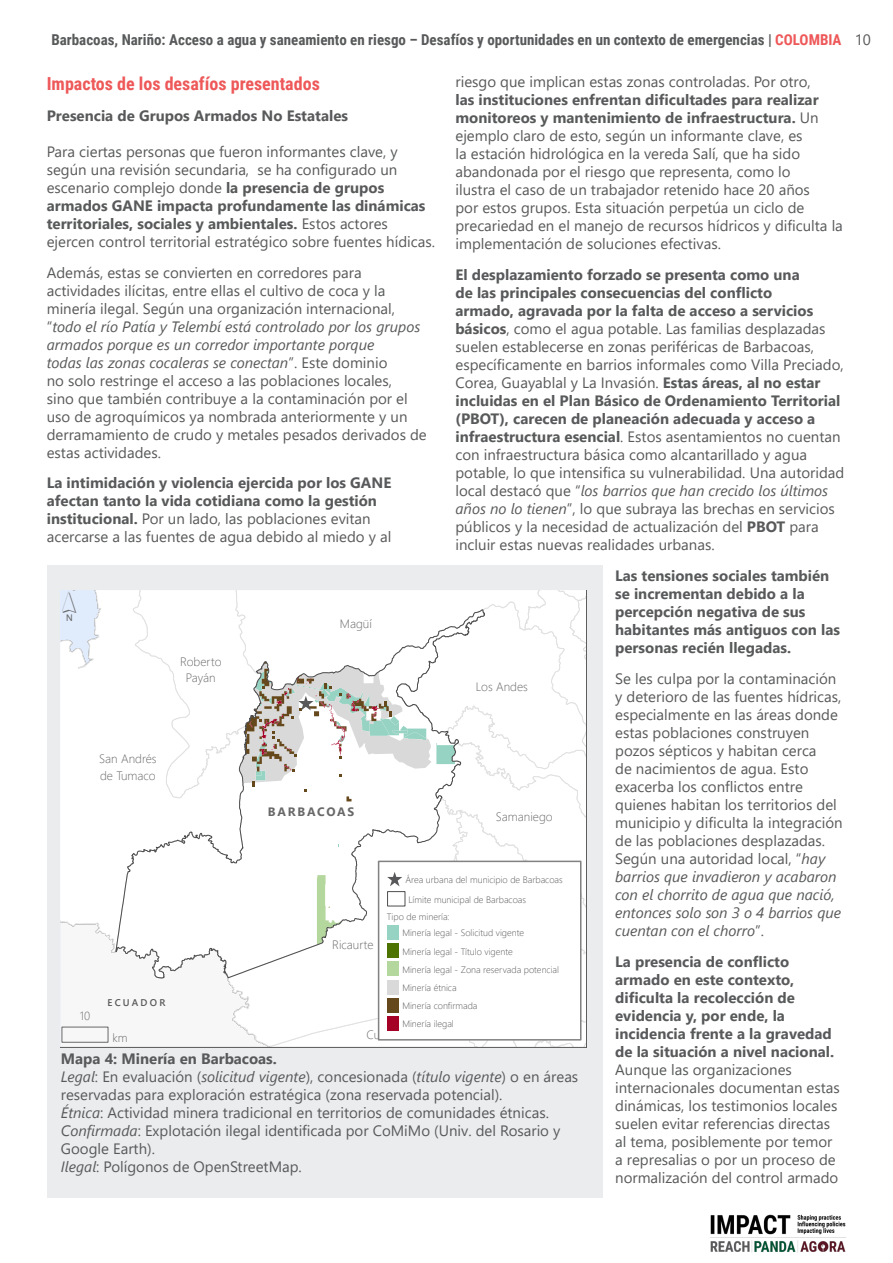
<style>
.page{position:relative;width:893px;height:1263px;background:#fff}
.page>*{position:absolute;margin:0;border:0;box-sizing:border-box;transform-origin:0 0}
.t1{font:42px "ESRI North";color:#686868}
.t2{font:700 18px "Roboto Condensed";color:#ee5859}
.t3{font:15px/18px "Segoe UI";color:#58595a}
.t4{font:700 15px/18px "Segoe UI";color:#58595a}
.t5{font:700 15px "Roboto Condensed";color:#58595a}
.t6{font:300 12.15px/16.2px "Segoe UI";color:#686868;text-align:center}
.t7{font:700 12.15px "Segoe UI";letter-spacing:.145em;color:#686868}
.t8{font:300 11.85px "Segoe UI";color:#686868}
.t9{font:600 9.75px "Segoe UI";letter-spacing:.235em;color:#58585a}
.t10{font:300 9.3px/18.1px "Segoe UI";color:#58585a}
.s1{color:#ee5859}
.s2{font-family:"Segoe UI";font-weight:400}
.s3{font-weight:700}
.s4{font-style:italic}
.s5{font-weight:400}
</style>
<div class="page">
<img style="left:710px;top:1214px;width:136px;height:39px">
<div style="left:47px;top:565px;width:555px;height:632px;background:#eaecee"></div>
<svg style="left:60px;top:590px;width:526px;height:457px;background:#f7f7f7"></svg>
<p class="t5" style="left:51px;top:30px;width:821px">Barbacoas, Nariño: Acceso a agua y saneamiento en riesgo – Desafíos y oportunidades en un contexto de emergencias | <span class="s1">COLOMBIA</span> <span class="s2">10</span></p>
<p class="t3" style="left:455px;top:72px;width:357px">riesgo que implican estas zonas controladas. Por otro,</p>
<p class="t3" style="left:455px;top:90px;width:389px"><span class="s3">las instituciones enfrentan dificultades para realizar monitoreos y mantenimiento de infraestructura.</span> Un ejemplo claro de esto, según un informante clave, es<br>la estación hidrológica en la vereda Salí, que ha sido abandonada por el riesgo que representa, como lo<br>ilustra el caso de un trabajador retenido hace 20 años<br>por estos grupos. Esta situación perpetúa un ciclo de precariedad en el manejo de recursos hídricos y dificulta la implementación de soluciones efectivas.</p>
<p class="t3" style="left:455px;top:265px;width:390px"><span class="s3">El desplazamiento forzado se presenta como una<br>de las principales consecuencias del conflicto<br>armado, agravada por la falta de acceso a servicios básicos</span>, como el agua potable. Las familias desplazadas suelen establecerse en zonas periféricas de Barbacoas, específicamente en barrios informales como Villa Preciado, Corea, Guayablal y La Invasión. <span class="s3">Estas áreas, al no estar incluidas en el Plan Básico de Ordenamiento Territorial (PBOT), carecen de planeación adecuada y acceso a infraestructura esencial</span>. Estos asentamientos no cuentan con infraestructura básica como alcantarillado y agua potable, lo que intensifica su vulnerabilidad. Una autoridad local destacó que “<span class="s4">los barrios que han crecido los últimos años no lo tienen</span>”, lo que subraya las brechas en servicios públicos y la necesidad de actualización del <span class="s3">PBOT</span> para incluir estas nuevas realidades urbanas.</p>
<p class="t4" style="left:615px;top:565px;width:226px">Las tensiones sociales también se incrementan debido a la percepción negativa de sus habitantes más antiguos con las personas recién llegadas.</p>
<p class="t3" style="left:615px;top:668px;width:229px">Se les culpa por la contaminación y deterioro de las fuentes hídricas, especialmente en las áreas donde estas poblaciones construyen pozos sépticos y habitan cerca<br>de nacimientos de agua. Esto exacerba los conflictos entre quienes habitan los territorios del municipio y dificulta la integración de las poblaciones desplazadas.<br>Según una autoridad local, “<span class="s4">hay barrios que invadieron y acabaron con el chorrito de agua que nació, entonces solo son 3 o 4 barrios que cuentan con el chorro</span>”.</p>
<p class="t4" style="left:615px;top:951px;width:220px">La presencia de conflicto armado en este contexto, dificulta la recolección de evidencia y, por ende, la incidencia frente a la gravedad de la situación a nivel nacional.</p>
<p class="t3" style="left:615px;top:1059px;width:226px">Aunque las organizaciones internacionales documentan estas dinámicas, los testimonios locales suelen evitar referencias directas al tema, posiblemente por temor a represalias o por un proceso de normalización del control armado</p>
<p class="t2" style="left:47px;top:71px;width:275px">Impactos de los desafíos presentados</p>
<p class="t4" style="left:47px;top:105px;width:303px">Presencia de Grupos Armados No Estatales</p>
<p class="t3" style="left:47px;top:141px;width:390px">Para ciertas personas que fueron informantes clave, y según una revisión secundaria, se ha configurado un escenario complejo donde <span class="s3">la presencia de grupos armados GANE impacta profundamente las dinámicas territoriales, sociales y ambientales.</span> Estos actores ejercen control territorial estratégico sobre fuentes hídicas.</p>
<p class="t3" style="left:47px;top:262px;width:382px">Además, estas se convierten en corredores para actividades ilícitas, entre ellas el cultivo de coca y la minería ilegal. Según una organización internacional, “<span class="s4">todo el río Patía y Telembí está controlado por los grupos armados porque es un corredor importante porque<br>todas las zonas cocaleras se conectan</span>”. Este dominio<br>no solo restringe el acceso a las poblaciones locales,<br>sino que también contribuye a la contaminación por el uso de agroquímicos ya nombrada anteriormente y un derramamiento de crudo y metales pesados derivados de estas actividades.</p>
<p class="t4" style="left:47px;top:473px;width:346px">La intimidación y violencia ejercida por los GANE afectan tanto la vida cotidiana como la gestión institucional. <span class="s5">Por un lado, las poblaciones evitan acercarse a las fuentes de agua debido al miedo y al</span></p>
<h1 class="t1" style="left:62px;top:582px;width:16px">´</h1>
<p class="t6" style="left:340px;top:615px;width:33px">Magüí</p>
<p class="t6" style="left:180px;top:652px;width:43px">Roberto<br>Payán</p>
<p class="t6" style="left:476px;top:677px;width:54px">Los Andes</p>
<p class="t6" style="left:99px;top:750px;width:59px;text-align:left">San Andrés de Tumaco</p>
<p class="t7" style="left:268px;top:800px;width:88px">BARBACOAS</p>
<p class="t6" style="left:496px;top:808px;width:58px">Samaniego</p>
<p class="t10" style="left:408px;top:869px;width:156px;line-height:19.8px;text-indent:-3px">Área urbana del municipio de Barbacoas<br>Límite municipal de Barbacoas</p>
<p class="t10" style="left:402px;top:907px;width:123px;line-height:16.8px;text-indent:-15px">Tipo de minería:<br>Minería legal - Solicitud vigente</p>
<p class="t10" style="left:402px;top:941px;width:158px">Minería legal - Título vigente<br>Minería legal - Zona reservada potencial<br>Minería étnica<br>Minería confirmada<br>Minería ilegal</p>
<p class="t6" style="left:484px;top:893px;width:51px">Santacruz</p>
<p class="t6" style="left:332px;top:935px;width:43px">Ricaurte</p>
<p class="t6" style="left:435px;top:959px;width:45px">Mallama</p>
<p class="t9" style="left:107px;top:993px;width:60px">ECUADOR</p>
<p class="t8" style="left:80px;top:1004px;width:12px">10</p>
<p class="t8" style="left:113px;top:1027px;width:17px">km</p>
<p class="t3" style="left:61px;top:1048px;width:519px"><span class="s3">Mapa 4: Minería en Barbacoas.<br></span><span class="s4">Legal</span>: En evaluación (<span class="s4">solicitud vigente</span>), concesionada (<span class="s4">título vigente</span>) o en áreas reservadas para exploración estratégica (zona reservada potencial).<br><span class="s4">Étnica</span>: Actividad minera tradicional en territorios de comunidades étnicas.<br><span class="s4">Confirmada</span>: Explotación ilegal identificada por CoMiMo (Univ. del Rosario y Google Earth).<br><span class="s4">Ilegal</span>: Polígonos de OpenStreetMap.</p>
</div>
